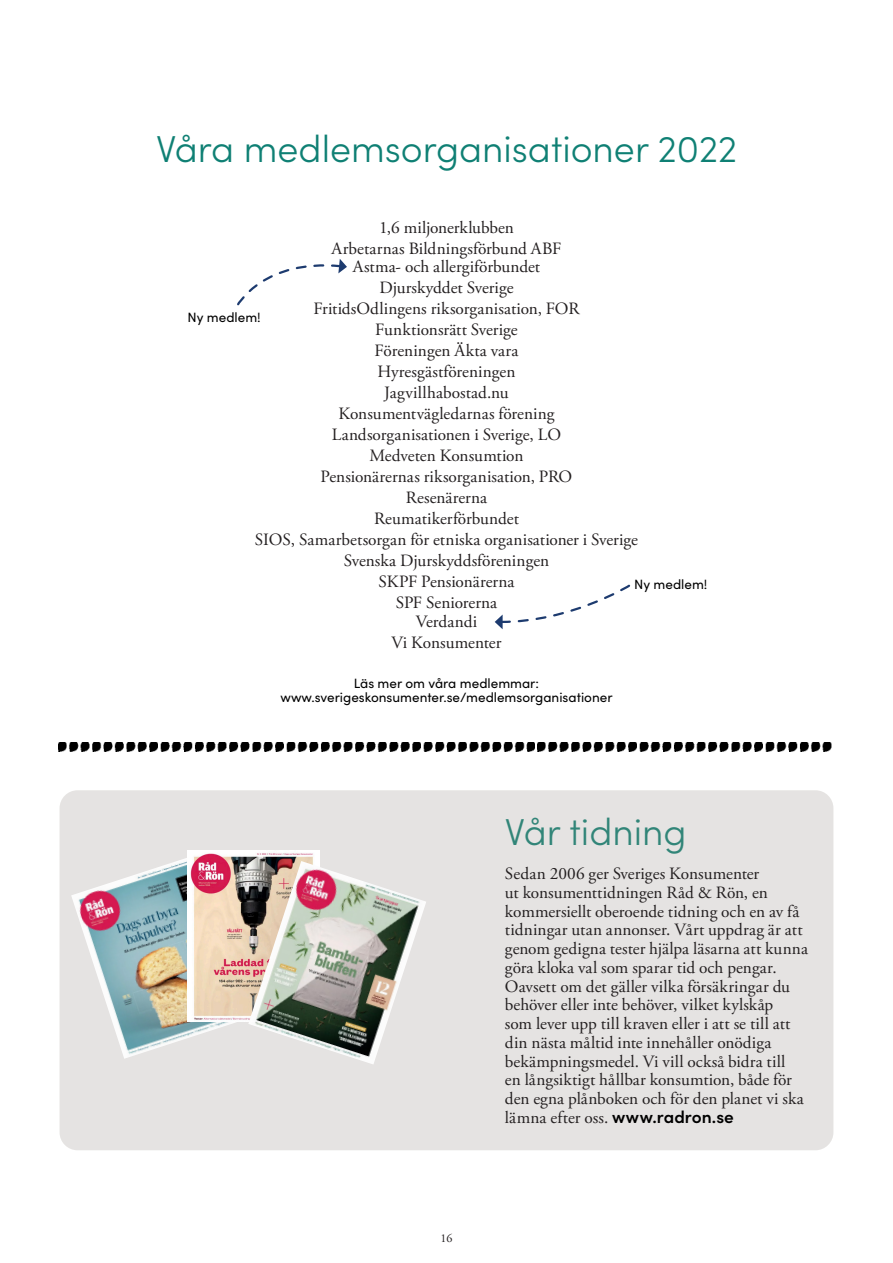
<style>
.page{position:relative;width:893px;height:1263px;background:#fff}
.page>*{position:absolute;margin:0;border:0;box-sizing:border-box;transform-origin:0 0}
.Rubrik{font:300 37.5px "Sofia Pro";color:#0f8074}
.Rubrik-2{font:300 37.5px "Sofia Pro";color:#318578}
.Plocksida_-_längre_t{font:17.25px/18.8px "Adobe Garamond Pro";letter-spacing:.005em;color:#231f20}
.Brödtext{font:17.25px "Adobe Garamond Pro";color:#231f20}
.Citat_namn{font:13.5px "Sofia Pro";color:#000}
.t1{font:12px "Adobe Garamond Pro";color:#231f20}
.s1{font-family:"Sofia Pro";font-weight:600;color:#000}
</style>
<div class="page">
<div style="left:60px;top:790px;width:773px;height:360px;background:#e5e3e2;border-radius:18px"></div>
<img style="left:59px;top:742px;width:475px;height:9px">
<img style="left:538px;top:742px;width:294px;height:9px">
<img style="left:71px;top:855px;width:165px;height:204px">
<img style="left:188px;top:851px;width:131px;height:171px">
<img style="left:248px;top:861px;width:178px;height:203px">
<svg style="left:237px;top:259px;width:110px;height:47px"></svg>
<svg style="left:495px;top:584px;width:136px;height:45px"></svg>
<p class="Rubrik" style="left:156px;top:121px;width:582px">Våra medlemsorganisationer 2022</p>
<p class="Brödtext" style="left:379px;top:217px;width:136px">1,6 miljonerklubben</p>
<p class="Brödtext" style="left:331px;top:238px;width:231px">Arbetarnas Bildningsförbund ABF</p>
<p class="Brödtext" style="left:353px;top:256px;width:189px">Astma- och allergiförbundet</p>
<p class="Brödtext" style="left:379px;top:277px;width:136px">Djurskyddet Sverige</p>
<p class="Brödtext" style="left:313px;top:298px;width:267px">FritidsOdlingens riksorganisation, FOR</p>
<p class="Brödtext" style="left:375px;top:319px;width:144px">Funktionsrätt Sverige</p>
<p class="Brödtext" style="left:375px;top:340px;width:145px">Föreningen Äkta vara</p>
<p class="Brödtext" style="left:377px;top:361px;width:139px">Hyresgästföreningen</p>
<p class="Brödtext" style="left:384px;top:382px;width:126px">Jagvillhabostad.nu</p>
<p class="Brödtext" style="left:338px;top:403px;width:218px">Konsumentvägledarnas förening</p>
<p class="Brödtext" style="left:332px;top:424px;width:231px">Landsorganisationen i Sverige, LO</p>
<p class="Brödtext" style="left:369px;top:445px;width:155px">Medveten Konsumtion</p>
<p class="Brödtext" style="left:321px;top:466px;width:253px">Pensionärernas riksorganisation, PRO</p>
<p class="Brödtext" style="left:406px;top:487px;width:83px">Resenärerna</p>
<p class="Brödtext" style="left:374px;top:508px;width:146px">Reumatikerförbundet</p>
<p class="Brödtext" style="left:255px;top:529px;width:385px">SIOS, Samarbetsorgan för etniska organisationer i Sverige</p>
<p class="Brödtext" style="left:344px;top:550px;width:207px">Svenska Djurskyddsföreningen</p>
<p class="Brödtext" style="left:378px;top:571px;width:137px">SKPF Pensionärerna</p>
<p class="Brödtext" style="left:396px;top:592px;width:103px">SPF Seniorerna</p>
<p class="Brödtext" style="left:416px;top:611px;width:63px">Verdandi</p>
<p class="Brödtext" style="left:392px;top:632px;width:111px">Vi Konsumenter</p>
<p class="Citat_namn" style="left:188px;top:307px;width:75px">Ny medlem!</p>
<p class="Citat_namn" style="left:634px;top:574px;width:75px">Ny medlem!</p>
<p class="Citat_namn" style="left:354px;top:673px;width:187px">Läs mer om våra medlemmar:</p>
<p class="Citat_namn" style="left:281px;top:687px;width:333px">www.sverigeskonsumenter.se/medlemsorganisationer</p>
<p class="t1" style="left:440px;top:1231px;width:13px">16</p>
<p class="Rubrik-2" style="left:505px;top:805px;width:183px">Vår tidning</p>
<p class="Plocksida_-_längre_t" style="left:505px;top:865px;width:305px">Sedan 2006 ger Sveriges Konsumenter<br>ut konsumenttidningen Råd &amp; Rön, en kommersiellt oberoende tidning och en av få tidningar utan annonser. Vårt uppdrag är att genom gedigna tester hjälpa läsarna att kunna göra kloka val som sparar tid och pengar.<br>Oavsett om det gäller vilka försäkringar du behöver eller inte behöver, vilket kylskåp<br>som lever upp till kraven eller i att se till att din nästa måltid inte innehåller onödiga bekämpningsmedel. Vi vill också bidra till<br>en långsiktigt hållbar konsumtion, både för den egna plånboken och för den planet vi ska lämna efter oss. <span class="s1">www.radron.se</span></p>
</div>
